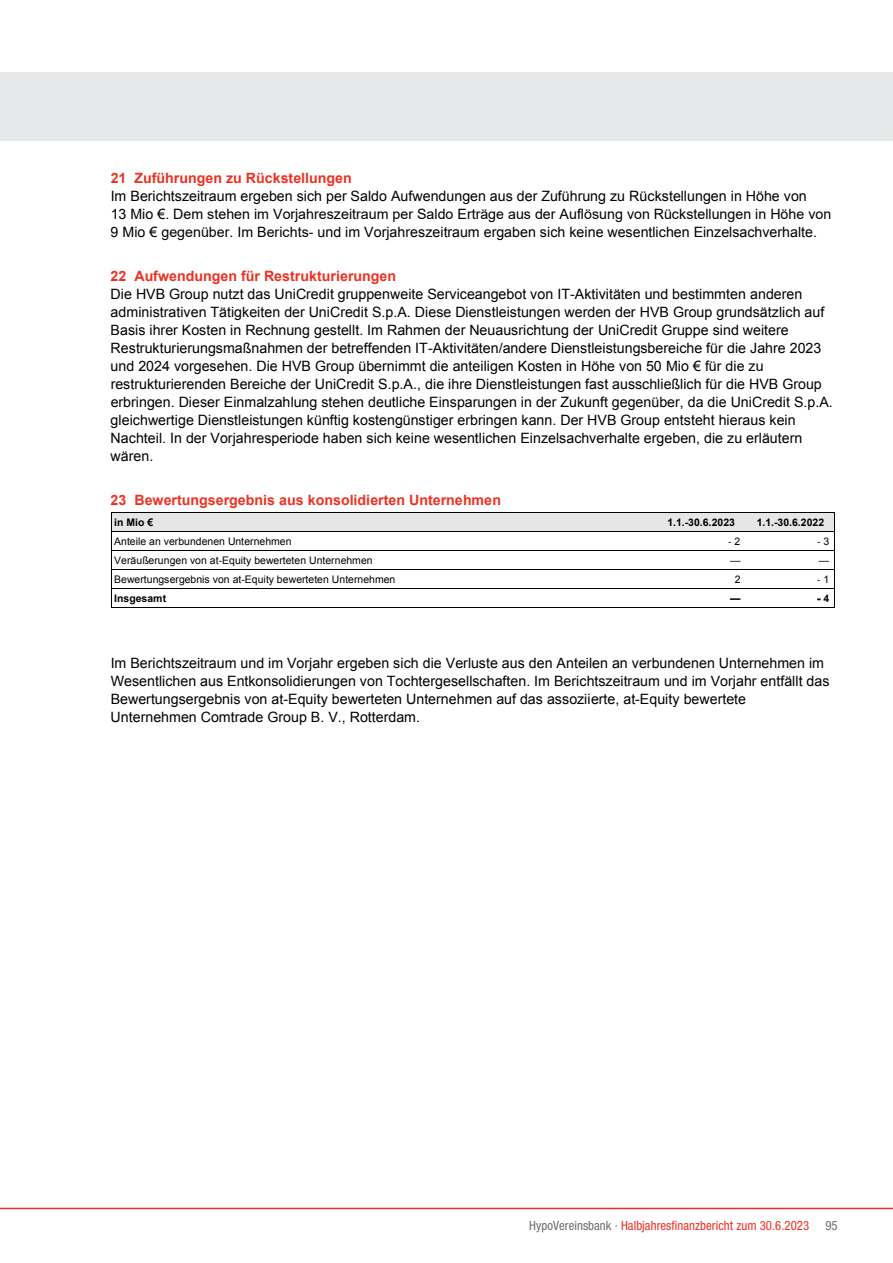
<style>
.page{position:relative;width:893px;height:1263px;background:#fff}
.page>*{position:absolute;margin:0;border:0;box-sizing:border-box;transform-origin:0 0}
.t1{font:14.25px/18px "Arial";color:#000}
.t2{font:700 14.25px "Arial";color:#ee3123}
.t3{font:condensed 12.75px "Helvetica Neue LT Std";letter-spacing:.005em;color:#ee2e22}
.t4{font:condensed 12.75px "Helvetica Neue LT Std";color:#6c6d70}
.t5{font:10.5px "Arial";color:#000}
.t6{font:700 10.5px "Arial";color:#000}
.t7{font:10.5px "Cambria Math";color:#000}
.s1{font-family:"Arial"}
.s2{font-family:"Arial";font-weight:700}
.s3{color:#6c6d70}
</style>
<div class="page">
<div style="left:111px;top:513px;width:544px;height:18px;background:#e6e6e6"></div>
<div style="left:655px;top:513px;width:90px;height:18px;background:#e6e6e6"></div>
<div style="left:745px;top:513px;width:89px;height:18px;background:#e6e6e6"></div>
<hr style="left:111px;top:513px;width:544px;height:1px;background:#000">
<hr style="left:656px;top:513px;width:89px;height:1px;background:#000">
<hr style="left:745px;top:513px;width:89px;height:1px;background:#000">
<hr style="left:111px;top:531px;width:544px;height:1px;background:#000">
<hr style="left:656px;top:531px;width:89px;height:1px;background:#000">
<hr style="left:745px;top:531px;width:89px;height:1px;background:#000">
<hr style="left:111px;top:551px;width:544px;height:1px;background:#000">
<hr style="left:656px;top:551px;width:89px;height:1px;background:#000">
<hr style="left:745px;top:551px;width:89px;height:1px;background:#000">
<hr style="left:111px;top:569px;width:544px;height:1px;background:#000">
<hr style="left:656px;top:569px;width:89px;height:1px;background:#000">
<hr style="left:745px;top:569px;width:89px;height:1px;background:#000">
<hr style="left:111px;top:588px;width:544px;height:1px;background:#000">
<hr style="left:656px;top:588px;width:89px;height:1px;background:#000">
<hr style="left:745px;top:588px;width:89px;height:1px;background:#000">
<svg style="left:111px;top:514px;width:1px;height:93px"></svg>
<hr style="left:111px;top:607px;width:544px;height:1px;background:#000">
<hr style="left:655px;top:607px;width:90px;height:1px;background:#000">
<hr style="left:744px;top:607px;width:90px;height:1px;background:#000">
<svg style="left:834px;top:513px;width:1px;height:95px"></svg>
<hr style="left:0;top:1208px;width:893px;height:1px;background:#ee2e22">
<div style="left:0;top:72px;width:893px;height:68px;background:#e6e7e9"></div>
<p class="t2" style="left:111px;top:169px;width:243px">21 Zuführungen zu Rückstellungen</p>
<p class="t1" style="left:111px;top:187px;width:722px">Im Berichtszeitraum ergeben sich per Saldo Aufwendungen aus der Zuführung zu Rückstellungen in Höhe von<br>13 Mio €. Dem stehen im Vorjahreszeitraum per Saldo Erträge aus der Auflösung von Rückstellungen in Höhe von<br>9 Mio € gegenüber. Im Berichts- und im Vorjahreszeitraum ergaben sich keine wesentlichen Einzelsachverhalte.</p>
<p class="t2" style="left:111px;top:267px;width:287px">22 Aufwendungen für Restrukturierungen</p>
<p class="t1" style="left:111px;top:285px;width:724px">Die HVB Group nutzt das UniCredit gruppenweite Serviceangebot von IT-Aktivitäten und bestimmten anderen administrativen Tätigkeiten der UniCredit S.p.A. Diese Dienstleistungen werden der HVB Group grundsätzlich auf Basis ihrer Kosten in Rechnung gestellt. Im Rahmen der Neuausrichtung der UniCredit Gruppe sind weitere Restrukturierungsmaßnahmen der betreffenden IT-Aktivitäten/andere Dienstleistungsbereiche für die Jahre 2023 und 2024 vorgesehen. Die HVB Group übernimmt die anteiligen Kosten in Höhe von 50 Mio € für die zu restrukturierenden Bereiche der UniCredit S.p.A., die ihre Dienstleistungen fast ausschließlich für die HVB Group erbringen. Dieser Einmalzahlung stehen deutliche Einsparungen in der Zukunft gegenüber, da die UniCredit S.p.A. gleichwertige Dienstleistungen künftig kostengünstiger erbringen kann. Der HVB Group entsteht hieraus kein Nachteil. In der Vorjahresperiode haben sich keine wesentlichen Einzelsachverhalte ergeben, die zu erläutern wären.</p>
<p class="t2" style="left:111px;top:490px;width:392px">23 Bewertungsergebnis aus konsolidierten Unternehmen</p>
<p class="t6" style="left:114px;top:515px;width:40px">in Mio €</p>
<p class="t6" style="left:667px;top:516px;width:69px">1.1.-30.6.2023</p>
<p class="t6" style="left:757px;top:516px;width:69px">1.1.-30.6.2022</p>
<p class="t5" style="left:114px;top:535px;width:179px">Anteile an verbundenen Unternehmen</p>
<p class="t7" style="left:728px;top:535px;width:14px">‑ <span class="s1">2</span></p>
<p class="t7" style="left:817px;top:535px;width:14px">‑ <span class="s1">3</span></p>
<p class="t5" style="left:114px;top:554px;width:260px">Veräußerungen von at-Equity bewerteten Unternehmen</p>
<p class="t5" style="left:730px;top:553px;width:12px">—</p>
<p class="t5" style="left:819px;top:553px;width:12px">—</p>
<p class="t5" style="left:114px;top:573px;width:283px">Bewertungsergebnis von at-Equity bewerteten Unternehmen</p>
<p class="t5" style="left:735px;top:573px;width:7px">2</p>
<p class="t7" style="left:817px;top:573px;width:14px">‑ <span class="s1">1</span></p>
<p class="t6" style="left:114px;top:592px;width:53px">Insgesamt</p>
<p class="t6" style="left:730px;top:591px;width:12px">—</p>
<p class="t7" style="left:817px;top:592px;width:14px">‑ <span class="s2">4</span></p>
<p class="t1" style="left:111px;top:654px;width:720px">Im Berichtszeitraum und im Vorjahr ergeben sich die Verluste aus den Anteilen an verbundenen Unternehmen im Wesentlichen aus Entkonsolidierungen von Tochtergesellschaften. Im Berichtszeitraum und im Vorjahr entfällt das Bewertungsergebnis von at-Equity bewerteten Unternehmen auf das assoziierte, at-Equity bewertete Unternehmen Comtrade Group B. V., Rotterdam.</p>
<p class="t3" style="left:529px;top:1218px;width:281px"><span class="s3">HypoVereinsbank ·</span> Halbjahresfinanzbericht zum 30.6.2023</p>
<p class="t4" style="left:825px;top:1218px;width:14px">95</p>
</div>
